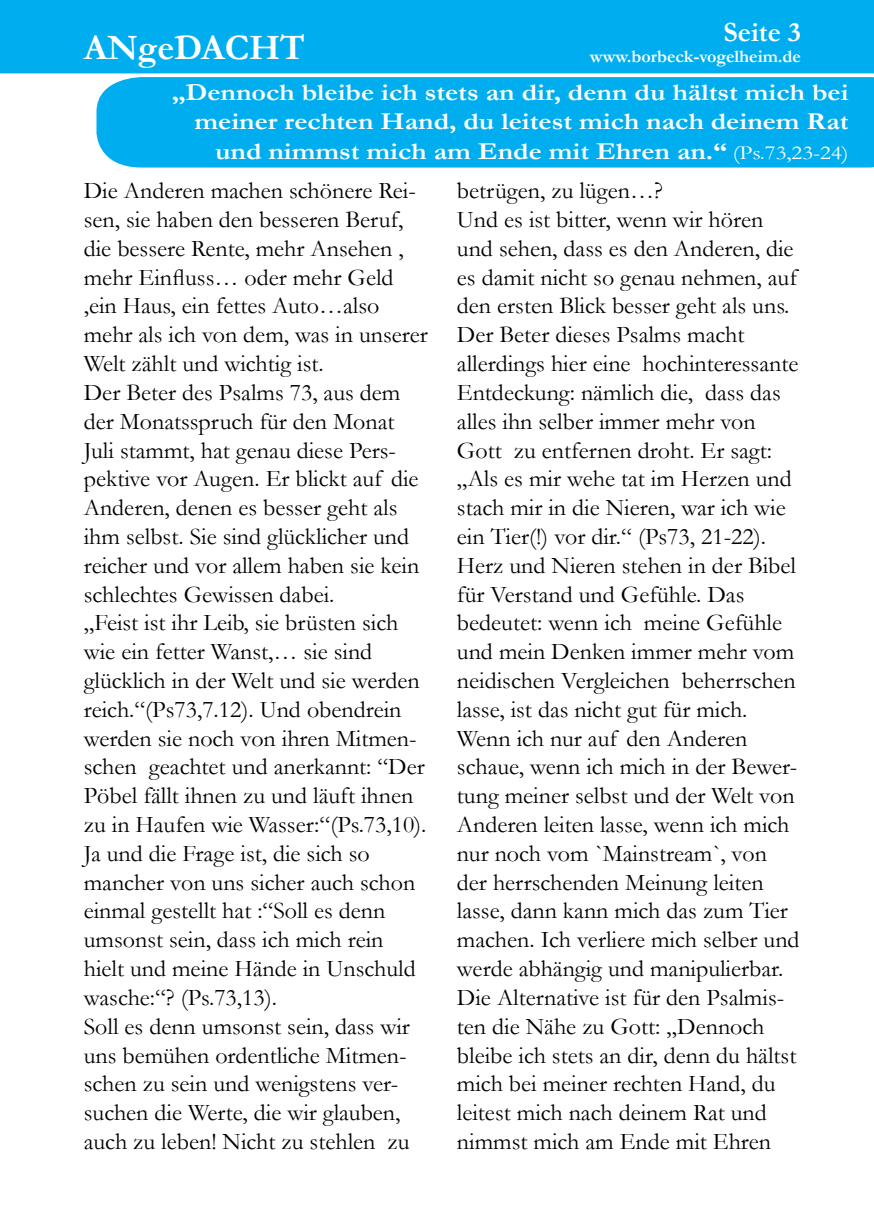
<style>
.page{position:relative;width:874px;height:1225px;background:#fff}
.page>*{position:absolute;margin:0;border:0;box-sizing:border-box;transform-origin:0 0}
.t1{font:700 36px "Garamond";color:#fff}
.t2{font:700 28px "Garamond";color:#fff}
.t3{font:700 24.4px/29.2px "Garamond";color:#fff;text-align:right;scale:1.15 1}
.t4{font:24px/28.8px "Garamond";color:#000}
.t5{font:700 18px "Garamond";color:#fff}
.s1{font-weight:400;font-size:20px}
</style>
<div class="page">
<div style="left:96px;top:77px;width:777px;height:90px;background:#00aeef"></div>
<div style="left:0;top:0;width:873px;height:73px;background:#00aeef"></div>
<p class="t2" style="left:723px;top:13px;width:79px">Seite 3</p>
<h1 class="t1" style="left:84px;top:23px;width:223px">ANgeDACHT</h1>
<p class="t5" style="left:589px;top:44px;width:212px">www.borbeck-vogelheim.de</p>
<p class="t3" style="left:172px;top:78px;width:589px">„Dennoch bleibe ich stets an dir, denn du hältst mich bei meiner rechten Hand, du leitest mich nach deinem Rat und nimmst mich am Ende mit Ehren an.“ <span class="s1">(Ps.73,23-24)</span></p>
<p class="t4" style="left:84px;top:176px;width:345px">Die Anderen machen schönere Rei&shy;sen, sie haben den besseren Beruf, die bessere Rente, mehr Ansehen , mehr Einfluss… oder mehr Geld ,ein Haus, ein fettes Auto…also mehr als ich von dem, was in unserer<br>Welt zählt und wichtig ist.<br>Der Beter des Psalms 73, aus dem der Monatsspruch für den Monat<br>Juli stammt, hat genau diese Pers&shy;pektive vor Augen. Er blickt auf die<br>Anderen, denen es besser geht als ihm selbst. Sie sind glücklicher und reicher und vor allem haben sie kein schlechtes Gewissen dabei.<br>„Feist ist ihr Leib, sie brüsten sich wie ein fetter Wanst,… sie sind glücklich in der Welt und sie werden reich.“(Ps73,7.12). Und obendrein werden sie noch von ihren Mitmen&shy;schen geachtet und anerkannt: “Der<br>Pöbel fällt ihnen zu und läuft ihnen zu in Haufen wie Wasser:“(Ps.73,10).<br>Ja und die Frage ist, die sich so mancher von uns sicher auch schon einmal gestellt hat :“Soll es denn umsonst sein, dass ich mich rein hielt und meine Hände in Unschuld wasche:“? (Ps.73,13).<br>Soll es denn umsonst sein, dass wir uns bemühen ordentliche Mitmen&shy;schen zu sein und wenigstens ver&shy;suchen die Werte, die wir glauben, auch zu leben! Nicht zu stehlen zu</p>
<p class="t4" style="left:456px;top:176px;width:344px">betrügen, zu lügen…?<br>Und es ist bitter, wenn wir hören und sehen, dass es den Anderen, die es damit nicht so genau nehmen, auf den ersten Blick besser geht als uns.<br>Der Beter dieses Psalms macht allerdings hier eine hochinteressante<br>Entdeckung: nämlich die, dass das alles ihn selber immer mehr von<br>Gott zu entfernen droht. Er sagt: „Als es mir wehe tat im Herzen und stach mir in die Nieren, war ich wie ein Tier(!) vor dir.“ (Ps73, 21-22).<br>Herz und Nieren stehen in der Bibel für Verstand und Gefühle. Das bedeutet: wenn ich meine Gefühle und mein Denken immer mehr vom neidischen Vergleichen beherrschen lasse, ist das nicht gut für mich.<br>Wenn ich nur auf den Anderen schaue, wenn ich mich in der Bewer&shy;tung meiner selbst und der Welt von<br>Anderen leiten lasse, wenn ich mich nur noch vom `Mainstream`, von der herrschenden Meinung leiten lasse, dann kann mich das zum Tier machen. Ich verliere mich selber und werde abhängig und manipulierbar.<br>Die Alternative ist für den Psalmis&shy;ten die Nähe zu Gott: „Dennoch bleibe ich stets an dir, denn du hältst mich bei meiner rechten Hand, du leitest mich nach deinem Rat und nimmst mich am Ende mit Ehren</p>
</div>
